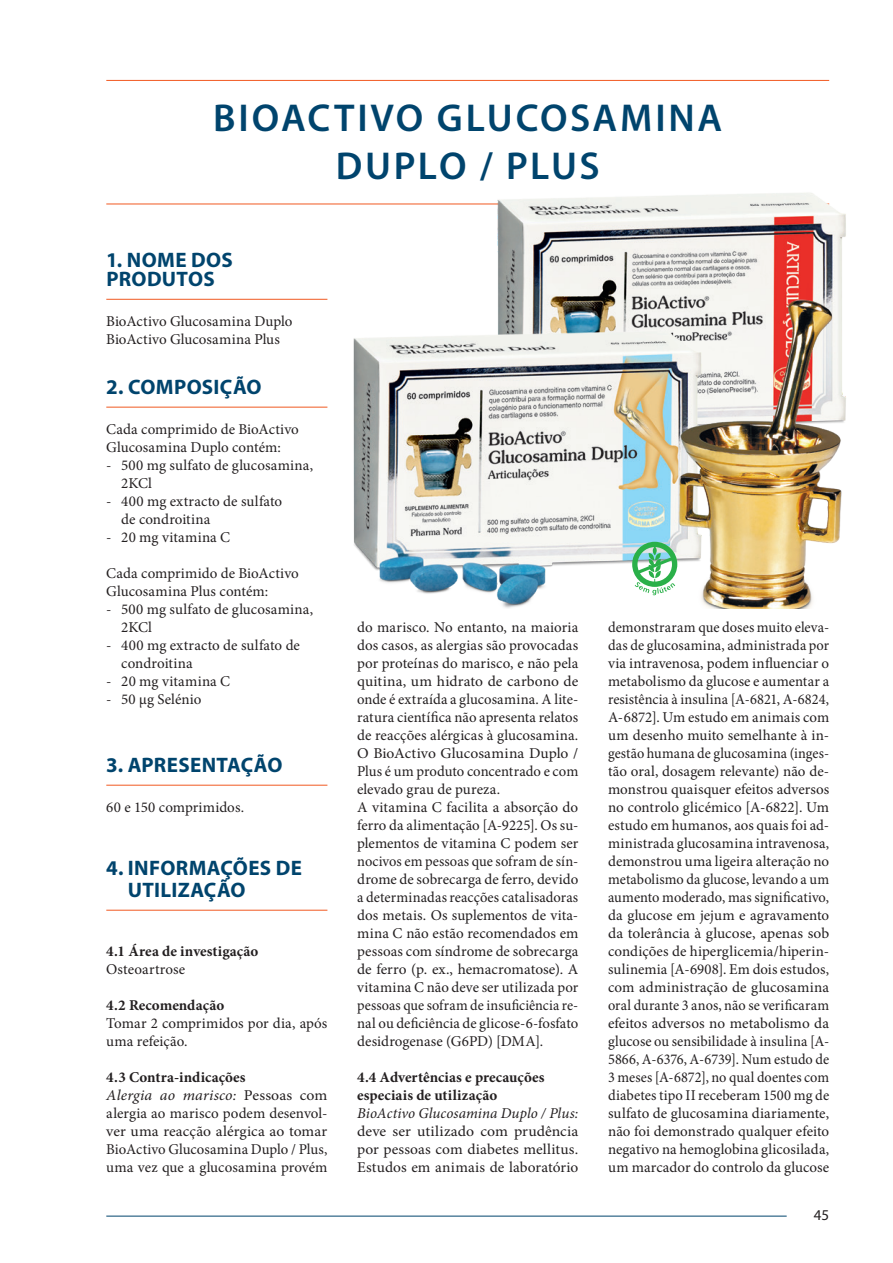
<style>
.page{position:relative;width:893px;height:1263px;background:#fff}
.page>*{position:absolute;margin:0;border:0;box-sizing:border-box;transform-origin:0 0}
.t1{font:600 39px/48px "Myriad Pro";letter-spacing:.065em;color:#00446d;text-align:center}
.t2{font:700 21px/19.5px "Myriad Pro";letter-spacing:.015em;color:#00446d}
.t3{font:15px/18px "Minion Pro";letter-spacing:.005em;color:#231f20}
.t4{font:15px/18px "Minion Pro";letter-spacing:.005em;color:#231f20;scale:1.05 1}
.t5{font:700 15px/18px "Minion Pro";letter-spacing:.005em;color:#231f20}
.t6{font:italic 15px "Minion Pro";letter-spacing:.005em;color:#231f20}
.t7{font:15px "Myriad Pro";color:#231f20}
.s1{font-weight:700}
.s2{font-style:italic}
</style>
<div class="page">
<hr style="left:106px;top:204px;width:723px;height:1px;background:#f15921">
<img style="left:468px;top:193px;width:378px;height:90px">
<img style="left:325px;top:283px;width:521px;height:325px">
<svg style="left:632px;top:542px;width:45px;height:53px"></svg>
<hr style="left:106px;top:1216px;width:681px;height:1px;background:#00446d">
<hr style="left:106px;top:80px;width:723px;height:1px;background:#f15921">
<hr style="left:106px;top:299px;width:221px;height:1px;background:#f15921">
<hr style="left:106px;top:407px;width:221px;height:1px;background:#f15921">
<hr style="left:106px;top:785px;width:221px;height:1px;background:#f15921">
<hr style="left:106px;top:910px;width:221px;height:1px;background:#f15921">
<h1 class="t1" style="left:213px;top:93px;width:510px">BIOACTIVO GLUCOSAMINA<br>DUPLO / PLUS</h1>
<h2 class="t2" style="left:106px;top:249px;width:128px">1. NOME DOS<br>PRODUTOS</h2>
<p class="t3" style="left:106px;top:312px;width:188px">BioActivo Glucosamina Duplo<br>BioActivo Glucosamina Plus</p>
<h2 class="t2" style="left:106px;top:376px;width:157px">2. COMPOSIÇÃO</h2>
<p class="t3" style="left:106px;top:420px;width:194px">Cada comprimido de BioActivo<br>Glucosamina Duplo contém:</p>
<p class="t3" style="left:121px;top:456px;width:193px;text-indent:-15px">- 500 mg sulfato de glucosamina,<br>2KCl</p>
<p class="t3" style="left:121px;top:492px;width:162px;text-indent:-15px">- 400 mg extracto de sulfato de condroitina</p>
<p class="t3" style="left:106px;top:528px;width:125px">- 20 mg vitamina C</p>
<p class="t3" style="left:106px;top:564px;width:194px">Cada comprimido de BioActivo<br>Glucosamina Plus contém:</p>
<p class="t3" style="left:121px;top:600px;width:193px;text-indent:-15px">- 500 mg sulfato de glucosamina,<br>2KCl</p>
<p class="t3" style="left:121px;top:636px;width:180px;text-indent:-15px">- 400 mg extracto de sulfato de condroitina</p>
<p class="t3" style="left:106px;top:672px;width:125px">- 20 mg vitamina C</p>
<p class="t3" style="left:106px;top:690px;width:97px">- 50 μg Selénio</p>
<h2 class="t2" style="left:106px;top:754px;width:178px">3. APRESENTAÇÃO</h2>
<p class="t3" style="left:106px;top:798px;width:139px">60 e 150 comprimidos.</p>
<h2 class="t2" style="left:128px;top:855px;width:176px;line-height:22.5px;text-indent:-21px">4. INFORMAÇÕES DE<br>UTILIZAÇÃO</h2>
<p class="t5" style="left:106px;top:942px;width:154px">4.1 Área de investigação</p>
<p class="t3" style="left:106px;top:960px;width:80px">Osteoartrose</p>
<p class="t5" style="left:106px;top:996px;width:119px">4.2 Recomendação</p>
<p class="t3" style="left:106px;top:1014px;width:223px">Tomar 2 comprimidos por dia, após uma refeição.</p>
<p class="t4" style="left:106px;top:1068px;width:212px"><span class="s1">4.3 Contra-indicações<br></span><span class="s2">Alergia ao marisco:</span> Pessoas com alergia ao marisco podem desenvol&shy;ver uma reacção alérgica ao tomar<br>BioActivo Glucosamina Duplo / Plus, uma vez que a glucosamina provém</p>
<p class="t3" style="left:357px;top:618px;width:223px">do marisco. No entanto, na maioria dos casos, as alergias são provocadas por proteínas do marisco, e não pela quitina, um hidrato de carbono de onde é extraída a glucosamina. A lite&shy;ratura científica não apresenta relatos de reacções alérgicas à glucosamina.<br>O BioActivo Glucosamina Duplo / Plus é um produto concentrado e com elevado grau de pureza.<br>A vitamina C facilita a absorção do ferro da alimentação [A-9225]. Os su&shy;plementos de vitamina C podem ser nocivos em pessoas que sofram de sín&shy;drome de sobrecarga de ferro, devido a determinadas reacções catalisadoras dos metais. Os suplementos de vita&shy;mina C não estão recomendados em pessoas com síndrome de sobrecarga de ferro (p. ex., hemacromatose). A vitamina C não deve ser utilizada por pessoas que sofram de insuficiência re&shy;nal ou deficiência de glicose-6-fosfato desidrogenase (G6PD) [DMA].</p>
<p class="t5" style="left:357px;top:1068px;width:189px">4.4 Advertências e precauções especiais de utilização</p>
<p class="t6" style="left:357px;top:1103px;width:223px">BioActivo Glucosamina Duplo / Plus:</p>
<p class="t4" style="left:357px;top:1122px;width:212px;text-align:justify">deve ser utilizado com prudência por pessoas com diabetes mellitus.<br>Estudos em animais de laboratório</p>
<p class="t3" style="left:608px;top:618px;width:223px;text-align:justify">demonstraram que doses muito eleva&shy;das de glucosamina, administrada por via intravenosa, podem influenciar o metabolismo da glucose e aumentar a resistência à insulina [A-6821, A-6824, A-6872]. Um estudo em animais com um desenho muito semelhante à in&shy;gestão humana de glucosamina (inges&shy;tão oral, dosagem relevante) não de&shy;monstrou quaisquer efeitos adversos no controlo glicémico [A-6822]. Um estudo em humanos, aos quais foi ad&shy;ministrada glucosamina intravenosa, demonstrou uma ligeira alteração no metabolismo da glucose, levando a um aumento moderado, mas significativo, da glucose em jejum e agravamento da tolerância à glucose, apenas sob condições de hiperglicemia/hiperin&shy;sulinemia [A-6908]. Em dois estudos, com administração de glucosamina oral durante 3 anos, não se verificaram efeitos adversos no metabolismo da glucose ou sensibilidade à insulina [A-5866, A-6376, A-6739]. Num estudo de 3 meses [A-6872], no qual doentes com diabetes tipo II receberam 1500 mg de sulfato de glucosamina diariamente, não foi demonstrado qualquer efeito negativo na hemoglobina glicosilada, um marcador do controlo da glucose</p>
<p class="t7" style="left:814px;top:1206px;width:17px">45</p>
</div>
